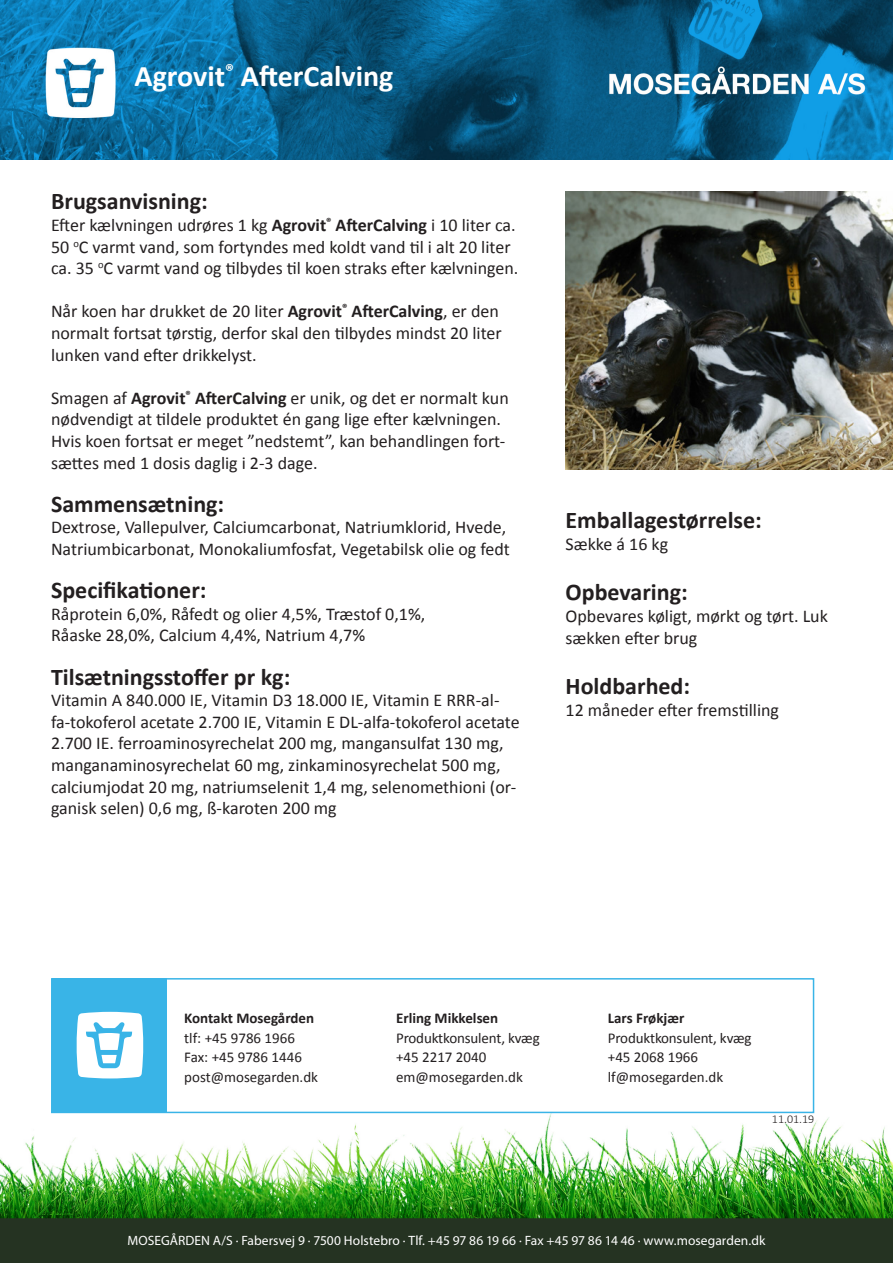
<style>
.page{position:relative;width:893px;height:1263px;background:#fff}
.page>*{position:absolute;margin:0;border:0;box-sizing:border-box;transform-origin:0 0}
.t1{font:700 30px "Calibri";color:#fff}
.t2{font:700 24px "Calibri";color:#231f20}
.t3{font:18px/21.6px "Calibri";color:#231f20}
.brød{font:15px "Calibri";color:#231f20}
.brød-2{font:700 15px "Calibri";color:#231f20}
.t4{font:13.5px "Myriad Pro";letter-spacing:.005em;color:#fff}
.t5{font:300 12px "Calibri";color:#231f20}
.s1{font-weight:700}
</style>
<div class="page">
<img style="left:0;top:0;width:893px;height:159px">
<img style="left:0;top:1111px;width:893px;height:152px">
<div style="left:51px;top:978px;width:763px;height:135px;border:2px solid #39b4e7"></div>
<div style="left:53px;top:978px;width:114px;height:134px;background:#39b4e7"></div>
<svg style="left:77px;top:1012px;width:66px;height:66px"></svg>
<img style="left:566px;top:191px;width:327px;height:278px">
<p class="t1" style="left:135px;top:56px;width:260px">Agrovit<sup>®</sup> AfterCalving</p>
<p class="t2" style="left:51px;top:186px;width:158px">Brugsanvisning:</p>
<p class="t3" style="left:51px;top:214px;width:469px">Efter kælvningen udrøres 1 kg <span class="s1">Agrovit</span><sup>®</sup> <span class="s1">AfterCalving</span> i 10 liter ca.<br>50 <sup>o</sup>C varmt vand, som fortyndes med koldt vand til i alt 20 liter ca. 35 <sup>o</sup>C varmt vand og tilbydes til koen straks efter kælvningen.</p>
<p class="t3" style="left:51px;top:301px;width:452px">Når koen har drukket de 20 liter <span class="s1">Agrovit</span><sup>®</sup> <span class="s1">AfterCalving</span>, er den normalt fortsat tørstig, derfor skal den tilbydes mindst 20 liter lunken vand efter drikkelyst.</p>
<p class="t3" style="left:51px;top:387px;width:459px">Smagen af <span class="s1">Agrovit</span><sup>®</sup> <span class="s1">AfterCalving</span> er unik, og det er normalt kun nødvendigt at tildele produktet én gang lige efter kælvningen.<br>Hvis koen fortsat er meget ”nedstemt”, kan behandlingen fort&shy;sættes med 1 dosis daglig i 2-3 dage.</p>
<p class="t2" style="left:51px;top:488px;width:175px">Sammensætning:</p>
<p class="t3" style="left:51px;top:517px;width:460px">Dextrose, Vallepulver, Calciumcarbonat, Natriumklorid, Hvede,<br>Natriumbicarbonat, Monokaliumfosfat, Vegetabilsk olie og fedt</p>
<p class="t2" style="left:51px;top:575px;width:157px">Specifikationer:</p>
<p class="t3" style="left:51px;top:603px;width:376px">Råprotein 6,0%, Råfedt og olier 4,5%, Træstof 0,1%,</p>
<p class="t3" style="left:51px;top:625px;width:316px">Råaske 28,0%, Calcium 4,4%, Natrium 4,7%</p>
<p class="t2" style="left:51px;top:661px;width:241px">Tilsætningsstoffer pr kg:</p>
<p class="t3" style="left:51px;top:689px;width:470px">Vitamin A 840.000 IE, Vitamin D3 18.000 IE, Vitamin E RRR-al&shy;fa-tokoferol acetate 2.700 IE, Vitamin E DL-alfa-tokoferol acetate 2.700 IE. ferroaminosyrechelat 200 mg, mangansulfat 130 mg, manganaminosyrechelat 60 mg, zinkaminosyrechelat 500 mg, calciumjodat 20 mg, natriumselenit 1,4 mg, selenomethioni (or&shy;ganisk selen) 0,6 mg, ß-karoten 200 mg</p>
<p class="t2" style="left:566px;top:505px;width:198px">Emballagestørrelse:</p>
<p class="t3" style="left:566px;top:533px;width:104px">Sække á 16 kg</p>
<p class="t2" style="left:566px;top:577px;width:124px">Opbevaring:</p>
<p class="t3" style="left:566px;top:605px;width:264px">Opbevares køligt, mørkt og tørt. Luk sækken efter brug</p>
<p class="t2" style="left:566px;top:671px;width:126px">Holdbarhed:</p>
<p class="t3" style="left:566px;top:699px;width:215px">12 måneder efter fremstilling</p>
<p class="brød-2" style="left:184px;top:1008px;width:131px">Kontakt Mosegården</p>
<p class="brød" style="left:184px;top:1028px;width:112px">tlf: +45 9786 1966</p>
<p class="brød" style="left:184px;top:1048px;width:119px">Fax: +45 9786 1446</p>
<p class="brød" style="left:184px;top:1067px;width:135px">post@mosegarden.dk</p>
<p class="brød-2" style="left:396px;top:1008px;width:104px">Erling Mikkelsen</p>
<p class="brød" style="left:396px;top:1028px;width:145px">Produktkonsulent, kvæg</p>
<p class="brød" style="left:396px;top:1048px;width:92px">+45 2217 2040</p>
<p class="brød" style="left:396px;top:1067px;width:128px">em@mosegarden.dk</p>
<p class="brød-2" style="left:608px;top:1008px;width:78px">Lars Frøkjær</p>
<p class="brød" style="left:608px;top:1028px;width:145px">Produktkonsulent, kvæg</p>
<p class="brød" style="left:608px;top:1048px;width:92px">+45 2068 1966</p>
<p class="brød" style="left:608px;top:1067px;width:117px">lf@mosegarden.dk</p>
<p class="t5" style="left:772px;top:1111px;width:44px">11.01.19</p>
<p class="t4" style="left:128px;top:1232px;width:639px">MOSEGÅRDEN A/S · Fabersvej 9 · 7500 Holstebro · Tlf. +45 97 86 19 66 · Fax +45 97 86 14 46 · www.mosegarden.dk</p>
</div>
